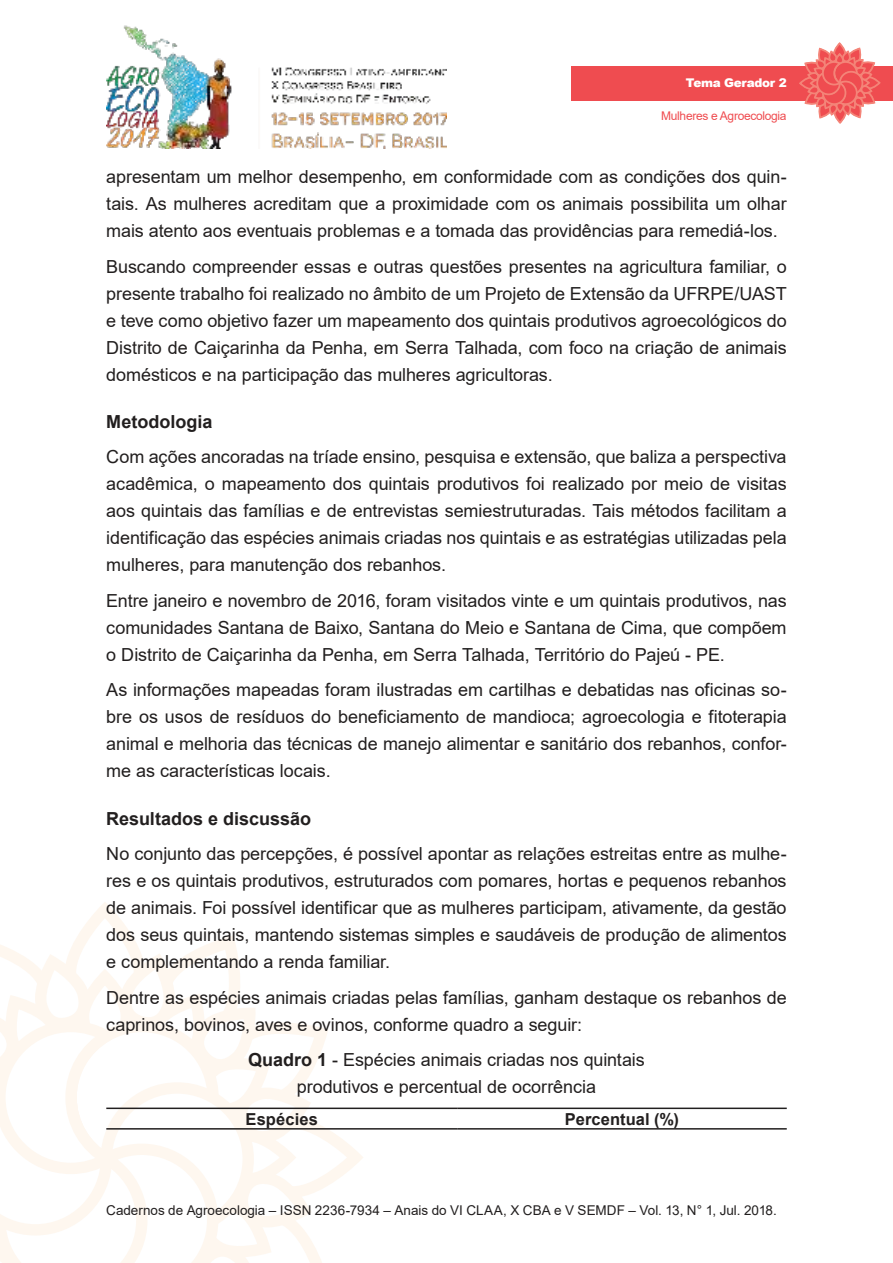
<style>
.page{position:relative;width:893px;height:1263px;background:#fff}
.page>*{position:absolute;margin:0;border:0;box-sizing:border-box;transform-origin:0 0}
.t1{font:18px/27px "Arial";letter-spacing:-.005em;color:#221f1f;text-align:justify}
.t2{font:700 18px "Arial";color:#221f1f}
.t3{font:700 16.5px "Arial";letter-spacing:.005em;color:#221f1f}
.t4{font:13.5px "Arial";color:#221f1f}
.t5{font:12px "Arial";letter-spacing:-.025em;color:#ef4c50}
.t6{font:900 12px "Arial";letter-spacing:-.025em;color:#fff}
.s1{font-weight:700}
</style>
<div class="page">
<img style="left:106px;top:25px;width:340px;height:124px">
<svg style="left:0;top:910px;width:367px;height:353px"></svg>
<div style="left:571px;top:66px;width:322px;height:34px;background:#ef4c50"></div>
<svg style="left:798px;top:43px;width:83px;height:81px"></svg>
<hr style="left:106px;top:1107px;width:351px;height:2px;background:#221f1f">
<hr style="left:457px;top:1107px;width:330px;height:2px;background:#221f1f">
<hr style="left:106px;top:1128px;width:351px;height:1px;background:#221f1f">
<hr style="left:457px;top:1128px;width:330px;height:1px;background:#221f1f">
<p class="t6" style="left:686px;top:76px;width:102px">Tema Gerador 2</p>
<p class="t5" style="left:661px;top:112px;width:127px">Mulheres e Agroecologia</p>
<p class="t1" style="left:106px;top:165px;width:682px">apresentam um melhor desempenho, em conformidade com as condições dos quin&shy;tais. As mulheres acreditam que a proximidade com os animais possibilita um olhar mais atento aos eventuais problemas e a tomada das providências para remediá-los.</p>
<p class="t1" style="left:106px;top:255px;width:682px">Buscando compreender essas e outras questões presentes na agricultura familiar, o presente trabalho foi realizado no âmbito de um Projeto de Extensão da UFRPE/UAST e teve como objetivo fazer um mapeamento dos quintais produtivos agroecológicos do Distrito de Caiçarinha da Penha, em Serra Talhada, com foco na criação de animais domésticos e na participação das mulheres agricultoras.</p>
<p class="t2" style="left:106px;top:415px;width:108px">Metodologia</p>
<p class="t1" style="left:106px;top:445px;width:682px">Com ações ancoradas na tríade ensino, pesquisa e extensão, que baliza a perspectiva acadêmica, o mapeamento dos quintais produtivos foi realizado por meio de visitas aos quintais das famílias e de entrevistas semiestruturadas. Tais métodos facilitam a identificação das espécies animais criadas nos quintais e as estratégias utilizadas pela mulheres, para manutenção dos rebanhos.</p>
<p class="t1" style="left:106px;top:589px;width:682px">Entre janeiro e novembro de 2016, foram visitados vinte e um quintais produtivos, nas comunidades Santana de Baixo, Santana do Meio e Santana de Cima, que compõem o Distrito de Caiçarinha da Penha, em Serra Talhada, Território do Pajeú - PE.</p>
<p class="t1" style="left:106px;top:678px;width:682px">As informações mapeadas foram ilustradas em cartilhas e debatidas nas oficinas so&shy;bre os usos de resíduos do beneficiamento de mandioca; agroecologia e fitoterapia animal e melhoria das técnicas de manejo alimentar e sanitário dos rebanhos, confor&shy;me as características locais.</p>
<p class="t2" style="left:106px;top:811px;width:206px">Resultados e discussão</p>
<p class="t1" style="left:106px;top:842px;width:682px">No conjunto das percepções, é possível apontar as relações estreitas entre as mulhe&shy;res e os quintais produtivos, estruturados com pomares, hortas e pequenos rebanhos de animais. Foi possível identificar que as mulheres participam, ativamente, da gestão dos seus quintais, mantendo sistemas simples e saudáveis de produção de alimentos e complementando a renda familiar.</p>
<p class="t1" style="left:106px;top:985px;width:682px">Dentre as espécies animais criadas pelas famílias, ganham destaque os rebanhos de caprinos, bovinos, aves e ovinos, conforme quadro a seguir:</p>
<p class="t1" style="left:248px;top:1048px;width:398px;text-align:center"><span class="s1">Quadro 1</span> - Espécies animais criadas nos quintais produtivos e percentual de ocorrência</p>
<p class="t3" style="left:246px;top:1112px;width:74px">Espécies</p>
<p class="t3" style="left:565px;top:1112px;width:115px">Percentual (%)</p>
<p class="t4" style="left:106px;top:1205px;width:672px">Cadernos de Agroecologia – ISSN 2236-7934 – Anais do VI CLAA, X CBA e V SEMDF – Vol. 13, N° 1, Jul. 2018.</p>
</div>
